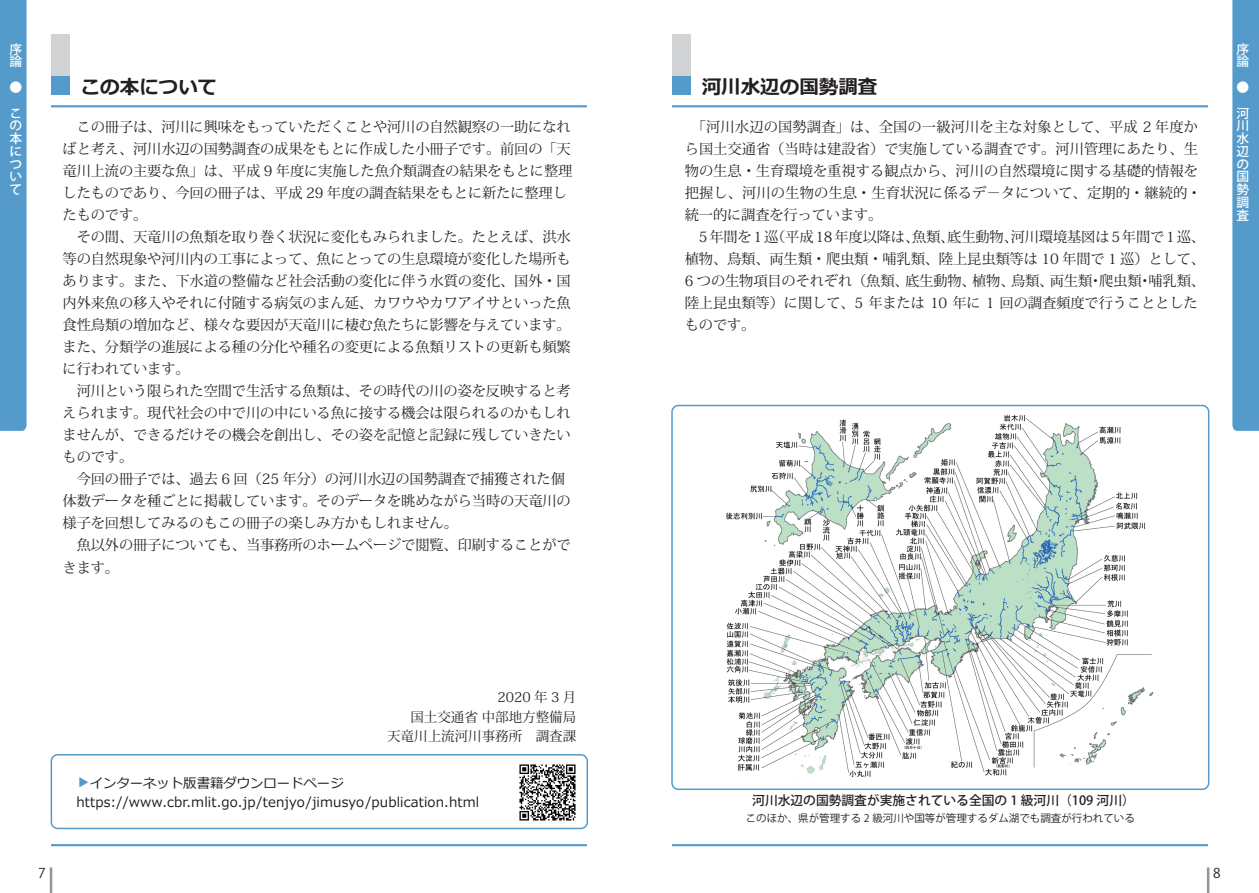
<style>
.page{position:relative;width:1259px;height:893px;background:#fff}
.page>*{position:absolute;margin:0;border:0;box-sizing:border-box;transform-origin:0 0}
.t1{font:700 19.5px "Meiryo";color:#231f20}
.t2{font:14.25px/22px "Koz Min Pr 6 N";letter-spacing:-.01em;color:#231f20}
.t3{font:13.5px/19.5px "Meiryo";letter-spacing:.01em;color:#231f20}
.t4{font:13.5px/19.5px "Koz Min Pr 6 N";color:#231f20;text-align:right}
.t5{font:13.5px "Koz Go Pro";color:#231f20}
.t6{font:13.5px "Meiryo";color:#549aca}
.t7{font:500 12.75px "Koz Go Pr 6 N";color:#231f20}
.t8{font:500 12.75px/12.8px "Koz Go Pr 6 N";color:#fff}
.t9{font:10.5px "Koz Go Pr 6 N";color:#231f20}
</style>
<div class="page">
<div style="left:0;top:0;width:27px;height:431px;background:#549aca"></div>
<hr style="left:50px;top:867px;width:2px;height:26px;background:#939598">
<hr style="left:1206px;top:867px;width:3px;height:26px;background:#939598">
<hr style="left:672px;top:105px;width:536px;height:2px;background:#549aca">
<hr style="left:51px;top:105px;width:536px;height:2px;background:#549aca">
<hr style="left:51px;top:844px;width:536px;height:2px;background:#549aca">
<hr style="left:672px;top:844px;width:536px;height:2px;background:#549aca">
<div style="left:1232px;top:0;width:27px;height:431px;background:#549aca"></div>
<div style="left:672px;top:34px;width:19px;height:61px;background:#d1d2d4"></div>
<div style="left:672px;top:77px;width:19px;height:18px;background:#549aca"></div>
<div style="left:51px;top:34px;width:19px;height:61px;background:#d1d2d4"></div>
<div style="left:51px;top:77px;width:19px;height:18px;background:#549aca"></div>
<div style="left:51px;top:754px;width:537px;height:75px;border:1px solid #549aca;border-radius:6px"></div>
<img style="left:519px;top:764px;width:57px;height:57px">
<img style="left:725px;top:415px;width:429px;height:362px">
<p class="t8" style="left:10px;top:43px;width:14px">序論</p>
<p class="t8" style="left:10px;top:75px;width:14px;line-height:25.5px">●こ</p>
<p class="t8" style="left:10px;top:119px;width:14px;text-align:justify">の本について</p>
<h1 class="t1" style="left:81px;top:73px;width:138px">この本について</h1>
<h1 class="t1" style="left:702px;top:73px;width:177px">河川水辺の国勢調査</h1>
<p class="t2" style="left:63px;top:116px;width:511px;text-indent:14px">この冊子は、河川に興味をもっていただくことや河川の自然観察の一助になればと考え、河川水辺の国勢調査の成果をもとに作成した小冊子です。前回の「天竜川上流の主要な魚」は、平成 9 年度に実施した魚介類調査の結果をもとに整理したものであり、今回の冊子は、平成 29 年度の調査結果をもとに新たに整理したものです。</p>
<p class="t2" style="left:63px;top:226px;width:510px;text-align:justify;text-indent:14px">その間、天竜川の魚類を取り巻く状況に変化もみられました。たとえば、洪水等の自然現象や河川内の工事によって、魚にとっての生息環境が変化した場所もあります。また、下水道の整備など社会活動の変化に伴う水質の変化、国外・国内外来魚の移入やそれに付随する病気のまん延、カワウやカワアイサといった魚食性鳥類の増加など、様々な要因が天竜川に棲む魚たちに影響を与えています。また、分類学の進展による種の分化や種名の変更による魚類リストの更新も頻繁に行われています。</p>
<p class="t2" style="left:63px;top:380px;width:510px;text-align:justify;text-indent:14px">河川という限られた空間で生活する魚類は、その時代の川の姿を反映すると考えられます。現代社会の中で川の中にいる魚に接する機会は限られるのかもしれませんが、できるだけその機会を創出し、その姿を記憶と記録に残していきたいものです。</p>
<p class="t2" style="left:63px;top:468px;width:510px;text-indent:14px">今回の冊子では、過去 6 回（25 年分）の河川水辺の国勢調査で捕獲された個体数データを種ごとに掲載しています。そのデータを眺めながら当時の天竜川の様子を回想してみるのもこの冊子の楽しみ方かもしれません。</p>
<p class="t2" style="left:63px;top:534px;width:509px;text-indent:14px">魚以外の冊子についても、当事務所のホームページで閲覧、印刷することができます。</p>
<p class="t2" style="left:685px;top:116px;width:518px;text-indent:7px">「河川水辺の国勢調査」は、全国の一級河川を主な対象として、平成 2 年度から国土交通省（当時は建設省）で実施している調査です。河川管理にあたり、生物の生息・生育環境を重視する観点から、河川の自然環境に関する基礎的情報を把握し、河川の生物の生息・生育状況に係るデ－タについて、定期的・継続的・統一的に調査を行っています。</p>
<p class="t2" style="left:685px;top:226px;width:522px;text-indent:14px">5年間を1巡（平成18年度以降は、魚類、底生動物、河川環境基図は5年間で1巡、植物、鳥類、両生類・爬虫類・哺乳類、陸上昆虫類等は 10 年間で 1 巡）として、6 つの生物項目のそれぞれ（魚類、底生動物、植物、鳥類、両生類・爬虫類・哺乳類、陸上昆虫類等）に関して、5 年または 10 年に 1 回の調査頻度で行うこととしたものです。</p>
<p class="t8" style="left:1236px;top:43px;width:14px">序論</p>
<p class="t8" style="left:1236px;top:75px;width:14px;line-height:25.5px">●河</p>
<p class="t8" style="left:1236px;top:119px;width:14px;text-align:justify">川水辺の国勢調査</p>
<p class="t4" style="left:387px;top:688px;width:190px">2020 年 3 月<br>国土交通省 中部地方整備局<br>天竜川上流河川事務所　調査課</p>
<p class="t3" style="left:76px;top:774px;width:404px;text-indent:13px">インターネット版書籍ダウンロードページhttps://www.cbr.mlit.go.jp/tenjyo/jimusyo/publication.html</p>
<p class="t6" style="left:74px;top:789px;width:15px;rotate:-90deg">▼</p>
<p class="t7" style="left:752px;top:793px;width:384px">河川水辺の国勢調査が実施されている全国の 1 級河川（109 河川）</p>
<p class="t9" style="left:746px;top:812px;width:391px">このほか、県が管理する 2 級河川や国等が管理するダム湖でも調査が行われている</p>
<p class="t5" style="left:38px;top:865px;width:9px">7</p>
<p class="t5" style="left:1213px;top:865px;width:9px">8</p>
</div>
